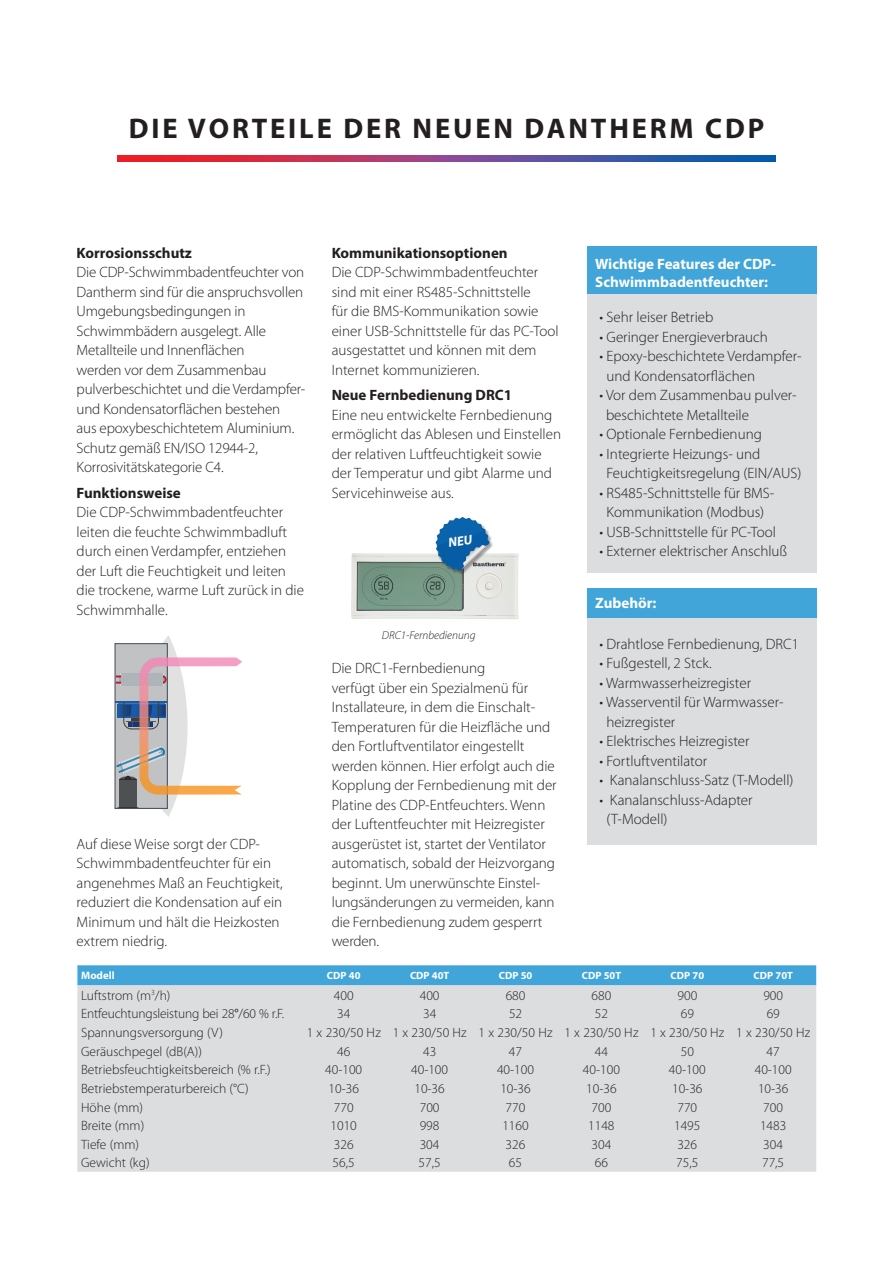
<style>
.page{position:relative;width:893px;height:1263px;background:#fff}
.page>*{position:absolute;margin:0;border:0;box-sizing:border-box;transform-origin:0 0}
.t1{font:700 28.5px "Myriad Pro";letter-spacing:.1em;color:#231f20}
.t2{font:300 15px/19.5px "Myriad Pro";color:#231f20}
.t3{font:700 15px "Myriad Pro";color:#231f20}
.t4{font:700 15px/18px "Myriad Pro";color:#fff}
.t5{font:300 13.5px "Myriad Pro";color:#231f20}
.t6{font:italic 300 11.55px "Myriad Pro";color:#231f20}
.t7{font:700 10.8px "Myriad Pro";color:#fff}
.t8{font:700 10.5px "Myriad Pro";color:#fff}
.s1{font-weight:400}
</style>
<div class="page">
<div style="left:587px;top:294px;width:229px;height:279px;background:#dcdddf"></div>
<div style="left:587px;top:618px;width:229px;height:226px;background:#dcdddf"></div>
<div style="left:587px;top:247px;width:229px;height:47px;background:#41a5d9"></div>
<div style="left:587px;top:588px;width:229px;height:30px;background:#41a5d9"></div>
<svg style="left:77px;top:965px;width:739px;height:207px;background:#cdd7de"></svg>
<img style="left:351px;top:542px;width:168px;height:77px">
<div style="left:436px;top:517px;width:57px;height:58px;background:#231f20;opacity:.41"></div>
<svg style="left:117px;top:155px;width:659px;height:7px;background:#874179"></svg>
<svg style="left:116px;top:635px;width:126px;height:182px"></svg>
<svg style="left:436px;top:517px;width:54px;height:54px;background:#538bb6"></svg>
<h1 class="t1" style="left:129px;top:110px;width:637px">DIE VORTEILE DER NEUEN DANTHERM CDP</h1>
<p class="t3" style="left:77px;top:243px;width:117px">Korrosionsschutz</p>
<p class="t2" style="left:77px;top:263px;width:230px">Die CDP-Schwimmbadentfeuchter von<br>Dantherm sind für die anspruchsvollen<br>Umgebungsbedingungen in<br>Schwimmbädern ausgelegt. Alle<br>Metallteile und Innenflächen<br>werden vor dem Zusammenbau pulverbeschichtet und die Verdampfer&shy;und Kondensatorflächen bestehen<br>aus epoxybeschichtetem Aluminium.<br>Schutz gemäß EN/ISO 12944-2,<br>Korrosivitätskategorie C4.</p>
<p class="t3" style="left:77px;top:483px;width:106px">Funktionsweise</p>
<p class="t2" style="left:77px;top:503px;width:229px">Die CDP-Schwimmbadentfeuchter leiten die feuchte Schwimmbadluft durch einen Verdampfer, entziehen der Luft die Feuchtigkeit und leiten die trockene, warme Luft zurück in die<br>Schwimmhalle.</p>
<p class="t2" style="left:77px;top:834px;width:208px">Auf diese Weise sorgt der CDP-<br>Schwimmbadentfeuchter für ein angenehmes Maß an Feuchtigkeit, reduziert die Kondensation auf ein<br>Minimum und hält die Heizkosten extrem niedrig.</p>
<p class="t3" style="left:332px;top:243px;width:178px">Kommunikationsoptionen</p>
<p class="t2" style="left:332px;top:263px;width:228px">Die CDP-Schwimmbadentfeuchter sind mit einer RS485-Schnittstelle<br>für die BMS-Kommunikation sowie einer USB-Schnittstelle für das PC-Tool ausgestattet und können mit dem Internet kommunizieren.</p>
<p class="t3" style="left:332px;top:386px;width:182px">Neue Fernbedienung DRC1</p>
<p class="t2" style="left:332px;top:405px;width:231px">Eine neu entwickelte Fernbedienung ermöglicht das Ablesen und Einstellen der relativen Luftfeuchtigkeit sowie der Temperatur und gibt Alarme und Servicehinweise aus.</p>
<p class="t6" style="left:382px;top:629px;width:95px">DRC1-Fernbedienung</p>
<p class="t2" style="left:332px;top:659px;width:227px">Die DRC1-Fernbedienung<br>verfügt über ein Spezialmenü für Installateure, in dem die Einschalt-Temperaturen für die Heizfläche und den Fortluftventilator eingestellt werden können. Hier erfolgt auch die Kopplung der Fernbedienung mit der Platine des CDP-Entfeuchters. Wenn der Luftentfeuchter mit Heizregister ausgerüstet ist, startet der Ventilator automatisch, sobald der Heizvorgang beginnt. Um unerwünschte Einstel&shy;lungsänderungen zu vermeiden, kann die Fernbedienung zudem gesperrt werden.</p>
<p class="t4" style="left:595px;top:254px;width:182px">Wichtige Features der CDP-<br>Schwimmbadentfeuchter:</p>
<p class="t2" style="left:600px;top:308px;width:115px">• Sehr leiser Betrieb</p>
<p class="t2" style="left:600px;top:327px;width:170px">• Geringer Energieverbrauch</p>
<p class="t2" style="left:607px;top:347px;width:197px;text-indent:-7px">• Epoxy-beschichtete Verdampfer&shy;und Kondensatorflächen</p>
<p class="t2" style="left:606px;top:386px;width:192px;text-indent:-6px">• Vor dem Zusammenbau pulver&shy;beschichtete Metallteile</p>
<p class="t2" style="left:600px;top:425px;width:164px">• Optionale Fernbedienung</p>
<p class="t2" style="left:607px;top:444px;width:196px;text-indent:-7px">• Integrierte Heizungs- und<br>Feuchtigkeitsregelung (EIN/AUS)</p>
<p class="t2" style="left:600px;top:483px;width:176px;text-align:center">• RS485-Schnittstelle für BMS-<br>Kommunikation (Modbus)</p>
<p class="t2" style="left:600px;top:522px;width:178px">• USB-Schnittstelle für PC-Tool</p>
<p class="t2" style="left:600px;top:542px;width:189px">• Externer elektrischer Anschluß</p>
<p class="t4" style="left:595px;top:593px;width:63px">Zubehör:</p>
<p class="t2" style="left:600px;top:634px;width:201px">• Drahtlose Fernbedienung, DRC1</p>
<p class="t2" style="left:600px;top:654px;width:114px">• Fußgestell, 2 Stck.</p>
<p class="t2" style="left:600px;top:673px;width:153px">• Warmwasserheizregister</p>
<p class="t2" style="left:606px;top:693px;width:179px;text-indent:-7px">• Wasserventil für Warmwasser&shy;heizregister</p>
<p class="t2" style="left:600px;top:732px;width:152px">• Elektrisches Heizregister</p>
<p class="t2" style="left:600px;top:751px;width:109px">• Fortluftventilator</p>
<p class="t2" style="left:600px;top:771px;width:195px">• Kanalanschluss-Satz (T-Modell)</p>
<p class="t2" style="left:606px;top:790px;width:148px;text-indent:-7px">• Kanalanschluss-Adapter (T-Modell)</p>
<p class="t7" style="left:81px;top:969px;width:35px">Modell</p>
<p class="t8" style="left:327px;top:969px;width:35px">CDP 40</p>
<p class="t8" style="left:410px;top:969px;width:41px">CDP 40T</p>
<p class="t8" style="left:499px;top:969px;width:35px">CDP 50</p>
<p class="t8" style="left:582px;top:969px;width:41px">CDP 50T</p>
<p class="t8" style="left:671px;top:969px;width:35px">CDP 70</p>
<p class="t8" style="left:754px;top:969px;width:41px">CDP 70T</p>
<p class="t5" style="left:81px;top:988px;width:91px">Luftstrom (m<sup>3</sup>/h)</p>
<p class="t5" style="left:334px;top:988px;width:21px">400</p>
<p class="t5" style="left:420px;top:988px;width:21px">400</p>
<p class="t5" style="left:506px;top:988px;width:21px">680</p>
<p class="t5" style="left:592px;top:988px;width:21px">680</p>
<p class="t5" style="left:677px;top:988px;width:21px">900</p>
<p class="t5" style="left:763px;top:988px;width:21px">900</p>
<p class="t5" style="left:81px;top:1006px;width:205px">Entfeuchtungsleistung bei 28<span class="s1">°</span>/60 % r.F.</p>
<p class="t5" style="left:337px;top:1006px;width:15px">34</p>
<p class="t5" style="left:423px;top:1006px;width:15px">34</p>
<p class="t5" style="left:509px;top:1006px;width:15px">52</p>
<p class="t5" style="left:595px;top:1006px;width:15px">52</p>
<p class="t5" style="left:681px;top:1006px;width:15px">69</p>
<p class="t5" style="left:767px;top:1006px;width:15px">69</p>
<p class="t5" style="left:81px;top:1025px;width:143px">Spannungsversorgung (V)</p>
<p class="t5" style="left:307px;top:1025px;width:505px">1 x 230/50 Hz 1 x 230/50 Hz 1 x 230/50 Hz 1 x 230/50 Hz 1 x 230/50 Hz 1 x 230/50 Hz</p>
<p class="t5" style="left:81px;top:1044px;width:122px">Geräuschpegel (dB(A))</p>
<p class="t5" style="left:337px;top:1044px;width:15px">46</p>
<p class="t5" style="left:423px;top:1044px;width:15px">43</p>
<p class="t5" style="left:509px;top:1044px;width:15px">47</p>
<p class="t5" style="left:595px;top:1044px;width:15px">44</p>
<p class="t5" style="left:681px;top:1044px;width:15px">50</p>
<p class="t5" style="left:767px;top:1044px;width:15px">47</p>
<p class="t5" style="left:81px;top:1062px;width:191px">Betriebsfeuchtigkeitsbereich (% r.F.)</p>
<p class="t5" style="left:325px;top:1062px;width:38px">40-100</p>
<p class="t5" style="left:411px;top:1062px;width:38px">40-100</p>
<p class="t5" style="left:497px;top:1062px;width:38px">40-100</p>
<p class="t5" style="left:583px;top:1062px;width:38px">40-100</p>
<p class="t5" style="left:669px;top:1062px;width:38px">40-100</p>
<p class="t5" style="left:755px;top:1062px;width:38px">40-100</p>
<p class="t5" style="left:81px;top:1081px;width:169px">Betriebstemperaturbereich (°C)</p>
<p class="t5" style="left:329px;top:1081px;width:32px">10-36</p>
<p class="t5" style="left:414px;top:1081px;width:32px">10-36</p>
<p class="t5" style="left:500px;top:1081px;width:32px">10-36</p>
<p class="t5" style="left:586px;top:1081px;width:32px">10-36</p>
<p class="t5" style="left:672px;top:1081px;width:32px">10-36</p>
<p class="t5" style="left:758px;top:1081px;width:32px">10-36</p>
<p class="t5" style="left:81px;top:1100px;width:63px">Höhe (mm)</p>
<p class="t5" style="left:334px;top:1100px;width:21px">770</p>
<p class="t5" style="left:420px;top:1100px;width:21px">700</p>
<p class="t5" style="left:506px;top:1100px;width:21px">770</p>
<p class="t5" style="left:591px;top:1100px;width:21px">700</p>
<p class="t5" style="left:677px;top:1100px;width:21px">770</p>
<p class="t5" style="left:763px;top:1100px;width:21px">700</p>
<p class="t5" style="left:81px;top:1118px;width:65px">Breite (mm)</p>
<p class="t5" style="left:331px;top:1118px;width:28px">1010</p>
<p class="t5" style="left:420px;top:1118px;width:21px">998</p>
<p class="t5" style="left:502px;top:1118px;width:28px">1160</p>
<p class="t5" style="left:588px;top:1118px;width:28px">1148</p>
<p class="t5" style="left:674px;top:1118px;width:28px">1495</p>
<p class="t5" style="left:760px;top:1118px;width:28px">1483</p>
<p class="t5" style="left:81px;top:1137px;width:59px">Tiefe (mm)</p>
<p class="t5" style="left:334px;top:1137px;width:21px">326</p>
<p class="t5" style="left:420px;top:1137px;width:21px">304</p>
<p class="t5" style="left:506px;top:1137px;width:21px">326</p>
<p class="t5" style="left:591px;top:1137px;width:21px">304</p>
<p class="t5" style="left:677px;top:1137px;width:21px">326</p>
<p class="t5" style="left:763px;top:1137px;width:21px">304</p>
<p class="t5" style="left:81px;top:1155px;width:70px">Gewicht (kg)</p>
<p class="t5" style="left:333px;top:1155px;width:24px">56,5</p>
<p class="t5" style="left:418px;top:1155px;width:24px">57,5</p>
<p class="t5" style="left:509px;top:1155px;width:15px">65</p>
<p class="t5" style="left:595px;top:1155px;width:15px">66</p>
<p class="t5" style="left:676px;top:1155px;width:24px">75,5</p>
<p class="t5" style="left:762px;top:1155px;width:24px">77,5</p>
</div>
